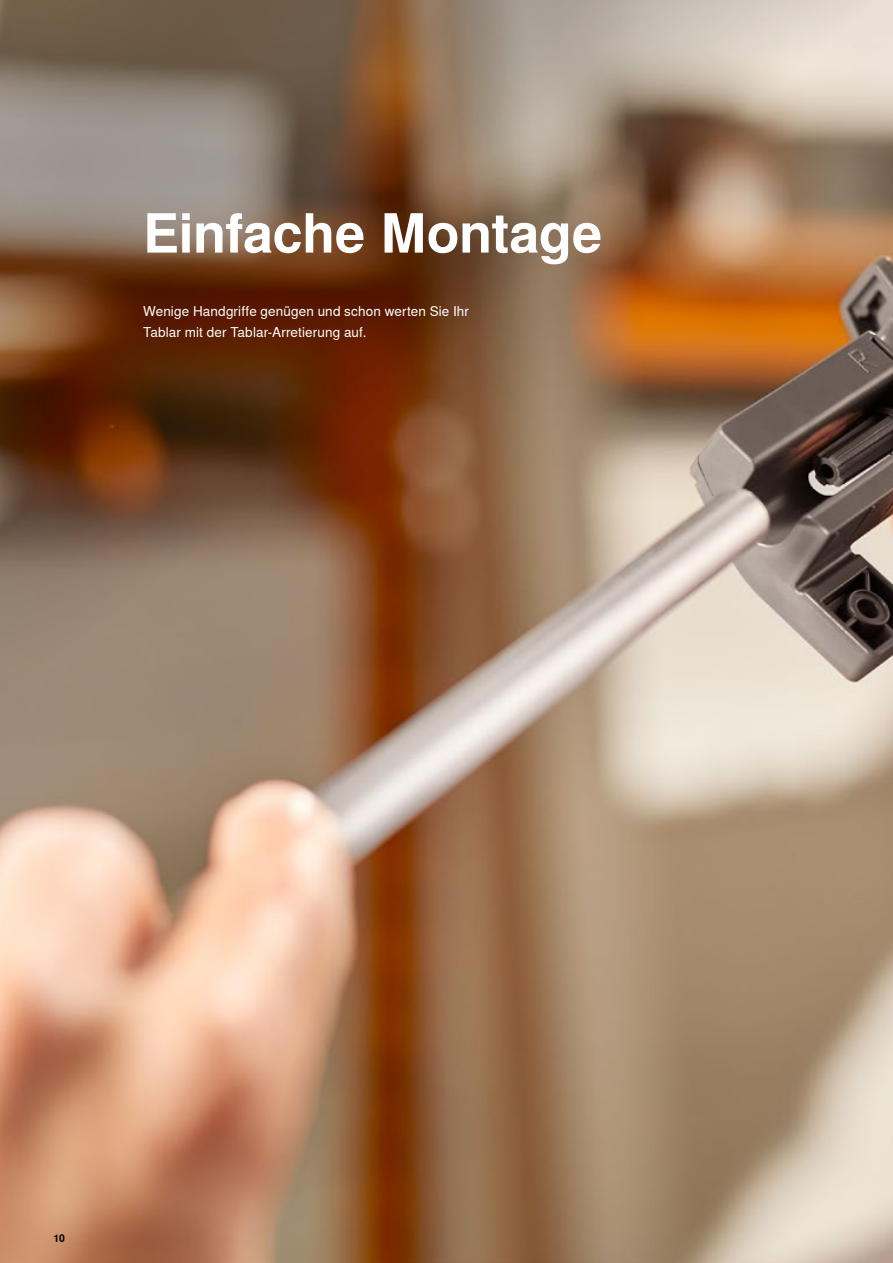
<style>
.page{position:relative;width:893px;height:1263px;background:#fff}
.page>*{position:absolute;margin:0;border:0;box-sizing:border-box;transform-origin:0 0}
._36_Head_A4_White_Bold{font:700 54px "Nimbus Sans Global";letter-spacing:-.005em;color:#fff}
._09_Copy_White_Regular{font:13.5px/21px "Nimbus Sans Global";letter-spacing:.01em;color:#fff}
.t1{font:700 10.5px "Nimbus Sans Global";color:#000}
</style>
<div class="page">
<img style="left:0;top:731px;width:893px;height:532px">
<img style="left:0;top:0;width:893px;height:731px">
<p class="_36_Head_A4_White_Bold" style="left:143px;top:202px;width:461px">Einfache Montage</p>
<p class="_09_Copy_White_Regular" style="left:143px;top:301px;width:327px">Wenige Handgriffe genügen und schon werten Sie Ihr<br>Tablar mit der Tablar-Arretierung auf.</p>
<p class="t1" style="left:54px;top:1232px;width:13px">10</p>
</div>
